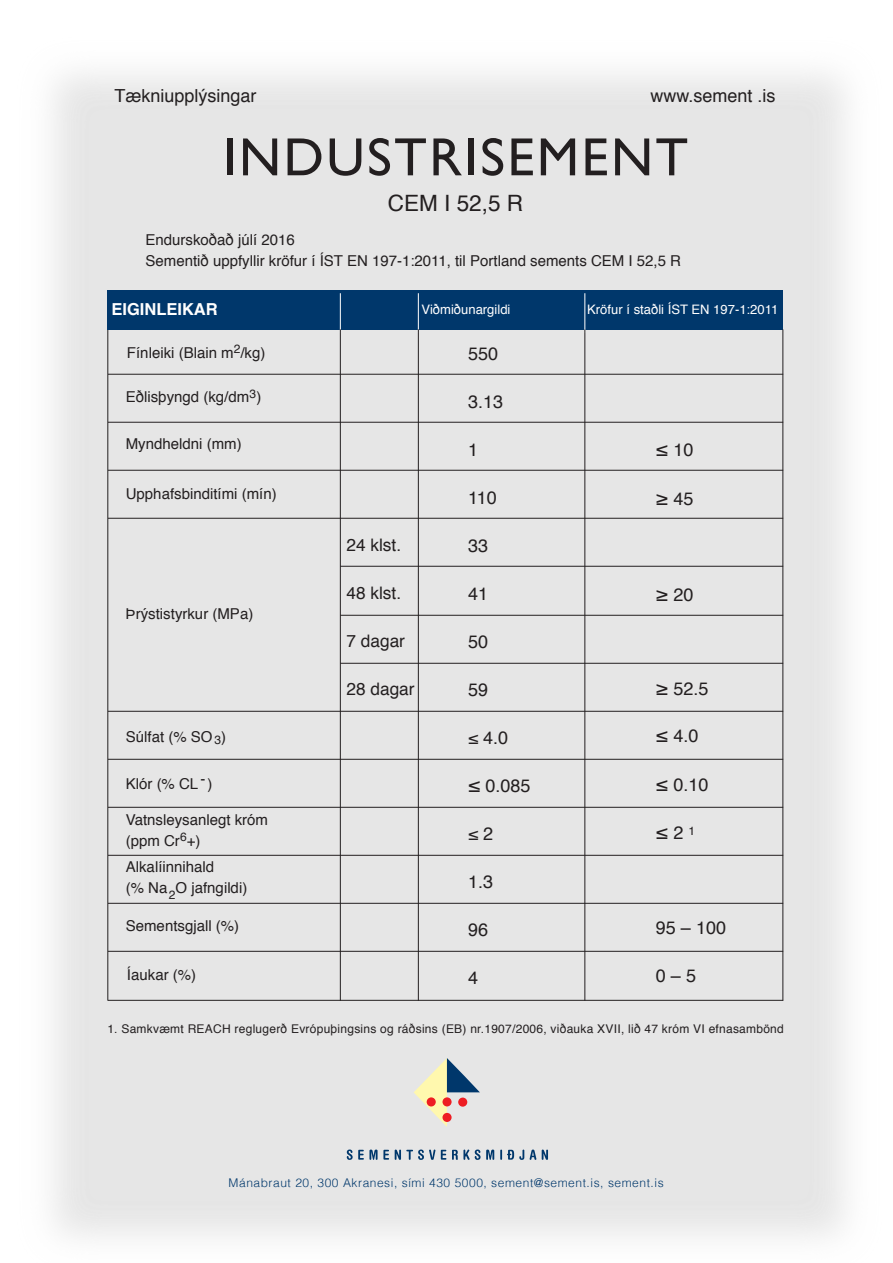
<style>
.page{position:relative;width:893px;height:1263px;background:#fff}
.page>*{position:absolute;margin:0;border:0;box-sizing:border-box;transform-origin:0 0}
.t1{font:54px "Gill Sans";letter-spacing:.045em;color:#231f20}
.t2{font:22.5px "Helvetica";color:#231f20}
.t3{font:21px "Helvetica";color:#231f20}
.t4{font:18px "Helvetica";color:#231f20}
.t5{font:17.25px "Helvetica";color:#231f20}
.t6{font:700 16.5px "Helvetica";color:#fff}
.t7{font:15px/21px "Helvetica";color:#231f20}
.t8{font:13.05px "Helvetica";color:#fff}
.t9{font:12px "Helvetica";letter-spacing:.02em;color:#231f20}
.t10{font:300 12px "Helvetica";letter-spacing:.045em;color:#00376b}
.s1{font-size:21px}
.s2{font-size:18px}
</style>
<div class="page">
<div style="left:53px;top:73px;width:793px;height:1164px;background:#e6e6e6"></div>
<hr style="left:108px;top:374px;width:675px;height:1px;background:#231f20">
<hr style="left:108px;top:422px;width:675px;height:1px;background:#231f20">
<hr style="left:108px;top:470px;width:675px;height:1px;background:#231f20">
<hr style="left:108px;top:518px;width:675px;height:1px;background:#231f20">
<hr style="left:340px;top:566px;width:443px;height:1px;background:#231f20">
<hr style="left:340px;top:615px;width:443px;height:1px;background:#231f20">
<hr style="left:340px;top:663px;width:443px;height:1px;background:#231f20">
<hr style="left:108px;top:711px;width:675px;height:1px;background:#231f20">
<hr style="left:108px;top:759px;width:675px;height:1px;background:#231f20">
<hr style="left:108px;top:807px;width:675px;height:1px;background:#231f20">
<hr style="left:108px;top:855px;width:675px;height:1px;background:#231f20">
<hr style="left:108px;top:903px;width:675px;height:1px;background:#231f20">
<hr style="left:108px;top:951px;width:675px;height:1px;background:#231f20">
<hr style="left:108px;top:1000px;width:675px;height:1px;background:#231f20">
<hr style="left:108px;top:329px;width:1px;height:672px;background:#231f20">
<div style="left:108px;top:290px;width:675px;height:39px;background:#00376b"></div>
<hr style="left:783px;top:329px;width:1px;height:672px;background:#231f20">
<hr style="left:340px;top:293px;width:1px;height:40px;background:#fff">
<hr style="left:585px;top:293px;width:1px;height:40px;background:#fff">
<hr style="left:418px;top:293px;width:1px;height:40px;background:#fff">
<svg style="left:414px;top:1058px;width:66px;height:69px;background:#cfc8bf"></svg>
<svg style="left:347px;top:1149px;width:42px;height:11px"></svg>
<svg style="left:395px;top:1149px;width:40px;height:11px"></svg>
<svg style="left:441px;top:1150px;width:5px;height:10px"></svg>
<svg style="left:452px;top:1149px;width:42px;height:11px"></svg>
<svg style="left:500px;top:1149px;width:24px;height:11px"></svg>
<svg style="left:530px;top:1149px;width:6px;height:11px"></svg>
<svg style="left:542px;top:1149px;width:6px;height:11px"></svg>
<hr style="left:340px;top:329px;width:1px;height:672px;background:#231f20">
<hr style="left:418px;top:329px;width:1px;height:672px;background:#231f20">
<hr style="left:585px;top:330px;width:1px;height:671px;background:#231f20">
<p class="t4" style="left:114px;top:82px;width:144px">Tækniupplýsingar</p>
<p class="t4" style="left:650px;top:82px;width:127px">www.sement .is</p>
<h1 class="t1" style="left:223px;top:125px;width:467px">INDUSTRISEMENT</h1>
<h2 class="t2" style="left:388px;top:186px;width:137px">CEM I 52,5 R</h2>
<p class="t7" style="left:146px;top:230px;width:537px">Endurskoðað júlí 2016<br>Sementið uppfyllir kröfur í ÍST EN 197-1:2011, til Portland sements CEM I 52,5 R</p>
<p class="t6" style="left:111px;top:296px;width:108px">EIGINLEIKAR</p>
<p class="t8" style="left:422px;top:300px;width:90px">Viðmiðunargildi</p>
<p class="t8" style="left:587px;top:300px;width:193px">Kröfur í staðli ÍST EN 197-1:2011</p>
<p class="t7" style="left:127px;top:343px;width:140px">Fínleiki (Blain m<sup>2</sup>/kg)</p>
<p class="t7" style="left:126px;top:387px;width:137px">Eðlisþyngd (kg/dm )</p>
<p class="t7" style="left:126px;top:434px;width:117px">Myndheldni (mm)</p>
<p class="t7" style="left:126px;top:483px;width:152px">Upphafsbinditími (mín)</p>
<p class="t4" style="left:468px;top:339px;width:32px">550</p>
<p class="t4" style="left:468px;top:387px;width:37px">3.13</p>
<p class="t4" style="left:468px;top:435px;width:12px">1</p>
<p class="t4" style="left:468px;top:483px;width:30px">110</p>
<p class="t4" style="left:468px;top:531px;width:22px">33</p>
<p class="t4" style="left:468px;top:579px;width:22px">41</p>
<p class="t4" style="left:468px;top:627px;width:22px">50</p>
<p class="t4" style="left:468px;top:675px;width:22px">59</p>
<p class="t4" style="left:468px;top:723px;width:41px">≤ 4.0</p>
<p class="t4" style="left:468px;top:771px;width:64px"><span class="s1">≤</span> 0.085</p>
<p class="t4" style="left:468px;top:819px;width:26px">≤ 2</p>
<p class="t4" style="left:468px;top:867px;width:27px">1.3</p>
<p class="t4" style="left:468px;top:915px;width:22px">96</p>
<p class="t4" style="left:468px;top:963px;width:12px">4</p>
<p class="t9" style="left:249px;top:384px;width:8px">3</p>
<p class="t4" style="left:656px;top:435px;width:39px"><span class="s1">≤</span> 10</p>
<p class="t4" style="left:656px;top:485px;width:39px"><span class="s1">≥</span> 45</p>
<p class="t5" style="left:346px;top:532px;width:56px">24 klst.</p>
<p class="t5" style="left:346px;top:580px;width:56px">48 klst.</p>
<p class="t5" style="left:346px;top:628px;width:60px">7 dagar</p>
<p class="t5" style="left:346px;top:676px;width:70px">28 dagar</p>
<p class="t4" style="left:656px;top:581px;width:39px"><span class="s1">≥</span> 20</p>
<p class="t7" style="left:126px;top:603px;width:129px">Þrýstistyrkur (MPa)</p>
<p class="t4" style="left:656px;top:675px;width:54px"><span class="s1">≥</span> 52.5</p>
<p class="t4" style="left:656px;top:722px;width:44px"><span class="s1">≤</span> 4.0</p>
<p class="t4" style="left:656px;top:771px;width:54px"><span class="s1">≤</span> 0.10</p>
<h3 class="t3" style="left:656px;top:816px;width:41px">≤ <span class="s2">2</span> <sup>1</sup></h3>
<p class="t7" style="left:126px;top:726px;width:102px">Súlfat (% SO )</p>
<p class="t7" style="left:126px;top:773px;width:88px">Klór (% CL -)</p>
<p class="t7" style="left:126px;top:809px;width:144px">Vatnsleysanlegt króm (ppm Cr<sup>6</sup>+)</p>
<p class="t7" style="left:126px;top:857px;width:123px">Alkalíinnihald<br>(% Na O jafngildi)</p>
<p class="t7" style="left:126px;top:915px;width:115px">Sementsgjall (%)</p>
<p class="t7" style="left:127px;top:964px;width:71px">Íaukar (%)</p>
<p class="t9" style="left:214px;top:730px;width:8px">3</p>
<p class="t9" style="left:169px;top:885px;width:8px">2</p>
<p class="t4" style="left:656px;top:914px;width:72px">95 – 100</p>
<p class="t4" style="left:656px;top:962px;width:42px">0 – 5</p>
<p class="t9" style="left:107px;top:1020px;width:678px">1. Samkvæmt REACH reglugerð Evrópuþingsins og ráðsins (EB) nr.1907/2006, viðauka XVII, lið 47 króm VI efnasambönd</p>
<p class="t10" style="left:229px;top:1173px;width:437px">Mánabraut 20, 300 Akranesi, sími 430 5000, sement@sement.is, sement.is</p>
</div>
